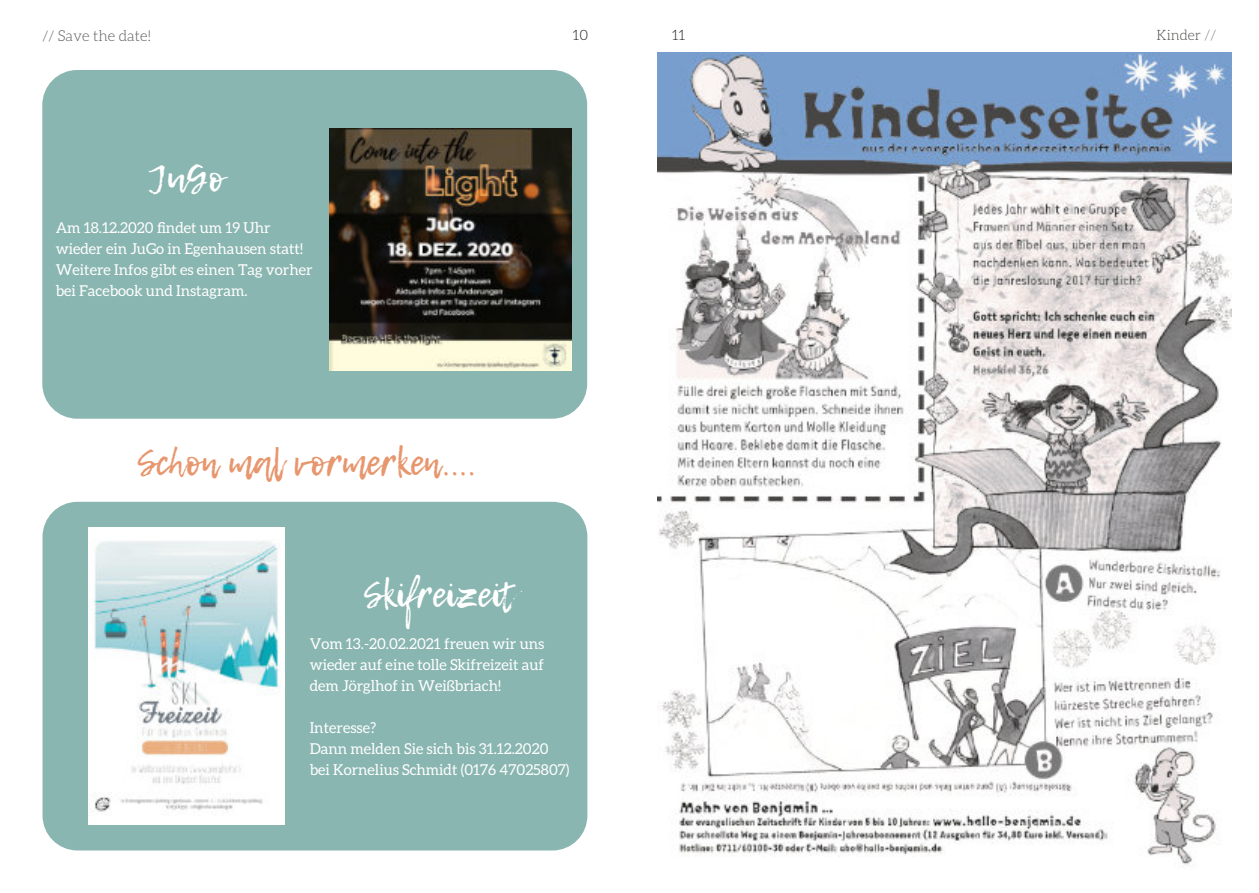
<style>
.page{position:relative;width:1259px;height:893px;background:#fff}
.page>*{position:absolute;margin:0;border:0;box-sizing:border-box;transform-origin:0 0}
.t1{font:36px "Lemon Tuesday";color:#e7966d}
.t2{font:36px "Lemon Tuesday";color:#fff}
.t3{font:15px/21px "Aleo";color:#fff}
.t4{font:300 15px "Aleo";color:#595959}
.t5{font:300 14.25px "Aleo";color:#484847}
.t6{font:300 14.25px "Aleo";color:#181715}
.s1{font-size:14.25px}
.s2{color:#7a7a7a}
</style>
<div class="page">
<img style="left:657px;top:53px;width:574px;height:813px">
<div style="left:43px;top:502px;width:544px;height:348px;background:#8ab6b1;border-radius:35px"></div>
<div style="left:42px;top:70px;width:545px;height:349px;background:#8ab6b1;border-radius:35px"></div>
<img style="left:329px;top:129px;width:242px;height:242px">
<img style="left:89px;top:528px;width:195px;height:297px">
<p class="t4" style="left:43px;top:28px;width:110px"><span class="s1">//</span> Save the date!</p>
<p class="t6" style="left:573px;top:29px;width:17px">10</p>
<p class="t6" style="left:672px;top:29px;width:14px">11</p>
<p class="t5" style="left:1156px;top:29px;width:61px">Kinder <span class="s2">//</span></p>
<h1 class="t2" style="left:149px;top:152px;width:77px">JuGo</h1>
<p class="t3" style="left:56px;top:218px;width:258px">Am 18.12.2020 findet um 19 Uhr wieder ein JuGo in Egenhausen statt!<br>Weitere Infos gibt es einen Tag vorher bei Facebook und Instagram.</p>
<h1 class="t1" style="left:137px;top:435px;width:341px">Schon mal vormerken....</h1>
<h1 class="t2" style="left:364px;top:567px;width:155px">Skifreizeit</h1>
<p class="t3" style="left:310px;top:634px;width:236px;text-align:justify">Vom 13.-20.02.2021 freuen wir uns wieder auf eine tolle Skifreizeit auf dem Jörglhof in Weißbriach!</p>
<p class="t3" style="left:310px;top:718px;width:261px">Interesse?<br>Dann melden Sie sich bis 31.12.2020 bei Kornelius Schmidt (0176 47025807)</p>
</div>
